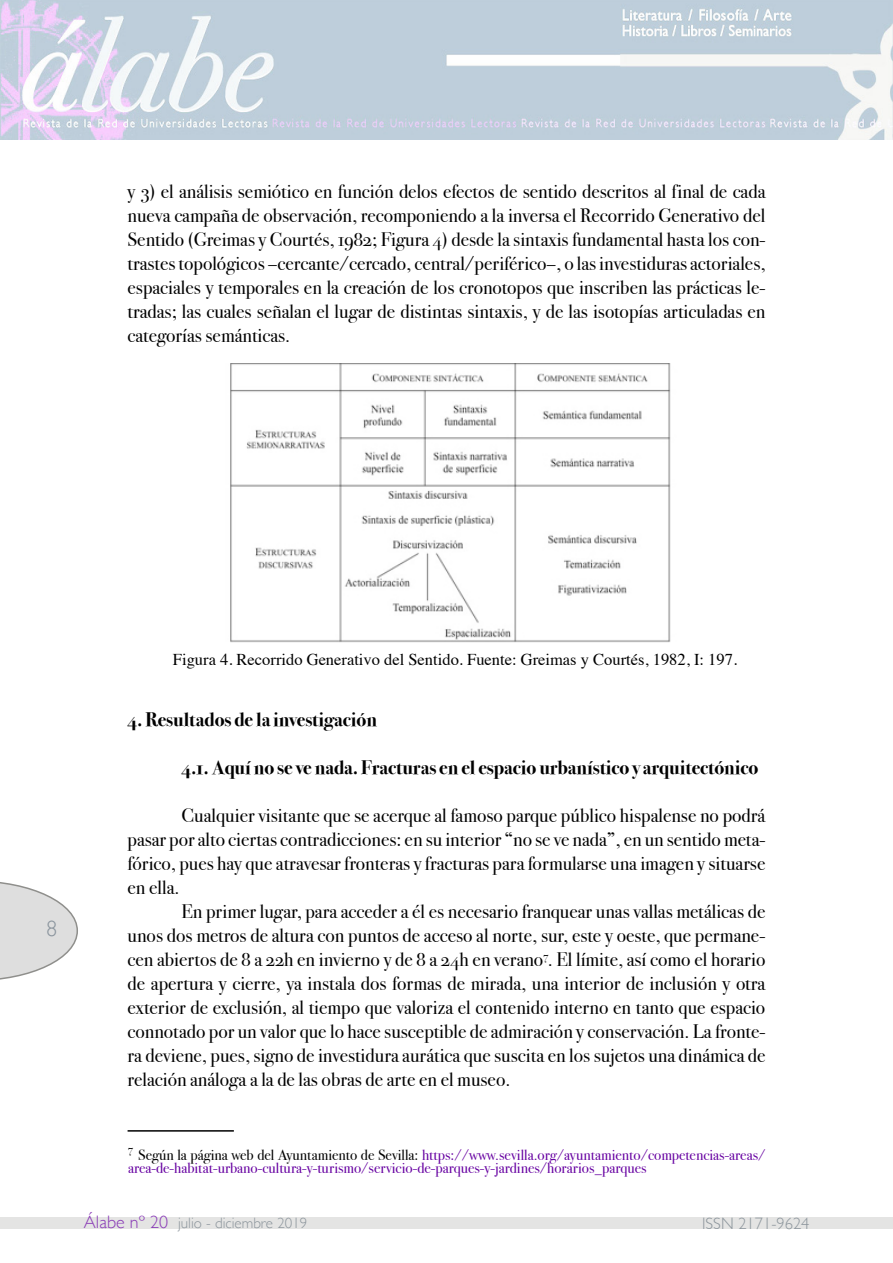
<style>
.page{position:relative;width:893px;height:1263px;background:#fff}
.page>*{position:absolute;margin:0;border:0;box-sizing:border-box;transform-origin:0 0}
.t1{font:300 22.5px "Gill Sans";color:#8a949d}
.t2{font:19.5px/24px "Bodoni Svty Two OSITCTT Book";color:#000;text-align:justify}
.t3{font:19.5px "Bodoni Svty Two OSITCTT Bold";color:#000}
.t4{font:16.5px "Times";color:#000}
.t5{font:300 16.5px "Gill Sans";color:#8c959c}
.t6{font:15px/13.5px "Bodoni Svty Two OSITCTT Book";color:#6600a1}
.t7{font:300 15px "Gill Sans";color:#8c959c}
.s1{color:#000}
.s2{font-size:18px;color:#893ab6}
</style>
<div class="page">
<svg style="left:0;top:882px;width:78px;height:98px"></svg>
<div style="left:0;top:1218px;width:893px;height:11px;background:#e4e4e3"></div>
<img style="left:0;top:0;width:893px;height:139px">
<hr style="left:128px;top:1130px;width:106px;height:1px;background:#000">
<img style="left:230px;top:364px;width:441px;height:279px">
<p class="t2" style="left:128px;top:179px;width:639px">y 3) el análisis semiótico en función delos efectos de sentido descritos al final de cada nueva campaña de observación, recomponiendo a la inversa el Recorrido Generativo del Sentido (Greimas y Courtés, 1982; Figura 4) desde la sintaxis fundamental hasta los con&shy;trastes topológicos –cercante/cercado, central/periférico–, o las investiduras actoriales, espaciales y temporales en la creación de los cronotopos que inscriben las prácticas le&shy;tradas; las cuales señalan el lugar de distintas sintaxis, y de las isotopías articuladas en categorías semánticas.</p>
<p class="t1" style="left:46px;top:911px;width:13px">8</p>
<p class="t4" style="left:173px;top:644px;width:566px">Figura 4. Recorrido Generativo del Sentido. Fuente: Greimas y Courtés, 1982, I: 197.</p>
<p class="t3" style="left:128px;top:708px;width:251px">4. Resultados de la investigación</p>
<p class="t3" style="left:182px;top:756px;width:578px">4.1. Aquí no se ve nada. Fracturas en el espacio urbanístico y arquitectónico</p>
<p class="t2" style="left:128px;top:803px;width:639px;text-indent:54px">Cualquier visitante que se acerque al famoso parque público hispalense no podrá pasar por alto ciertas contradicciones: en su interior “no se ve nada”, en un sentido meta&shy;fórico, pues hay que atravesar fronteras y fracturas para formularse una imagen y situarse en ella.</p>
<p class="t2" style="left:128px;top:899px;width:639px;text-indent:54px">En primer lugar, para acceder a él es necesario franquear unas vallas metálicas de unos dos metros de altura con puntos de acceso al norte, sur, este y oeste, que permane&shy;cen abiertos de 8 a 22h en invierno y de 8 a 24h en verano<sup>7</sup>. El límite, así como el horario de apertura y cierre, ya instala dos formas de mirada, una interior de inclusión y otra exterior de exclusión, al tiempo que valoriza el contenido interno en tanto que espacio connotado por un valor que lo hace susceptible de admiración y conservación. La fronte&shy;ra deviene, pues, signo de investidura aurática que suscita en los sujetos una dinámica de relación análoga a la de las obras de arte en el museo.</p>
<p class="t6" style="left:128px;top:1148px;width:639px"><sup>7</sup> <span class="s1">Según la página web del Ayuntamiento de Sevilla:</span> https://www.sevilla.org/ayuntamiento/competencias-areas/ area-de-habitat-urbano-cultura-y-turismo/servicio-de-parques-y-jardines/horarios_parques</p>
<p class="t7" style="left:84px;top:1211px;width:225px"><span class="s2">Álabe nº 20</span> julio - diciembre 2019</p>
<p class="t5" style="left:702px;top:1211px;width:109px">ISSN 2171-9624</p>
</div>
